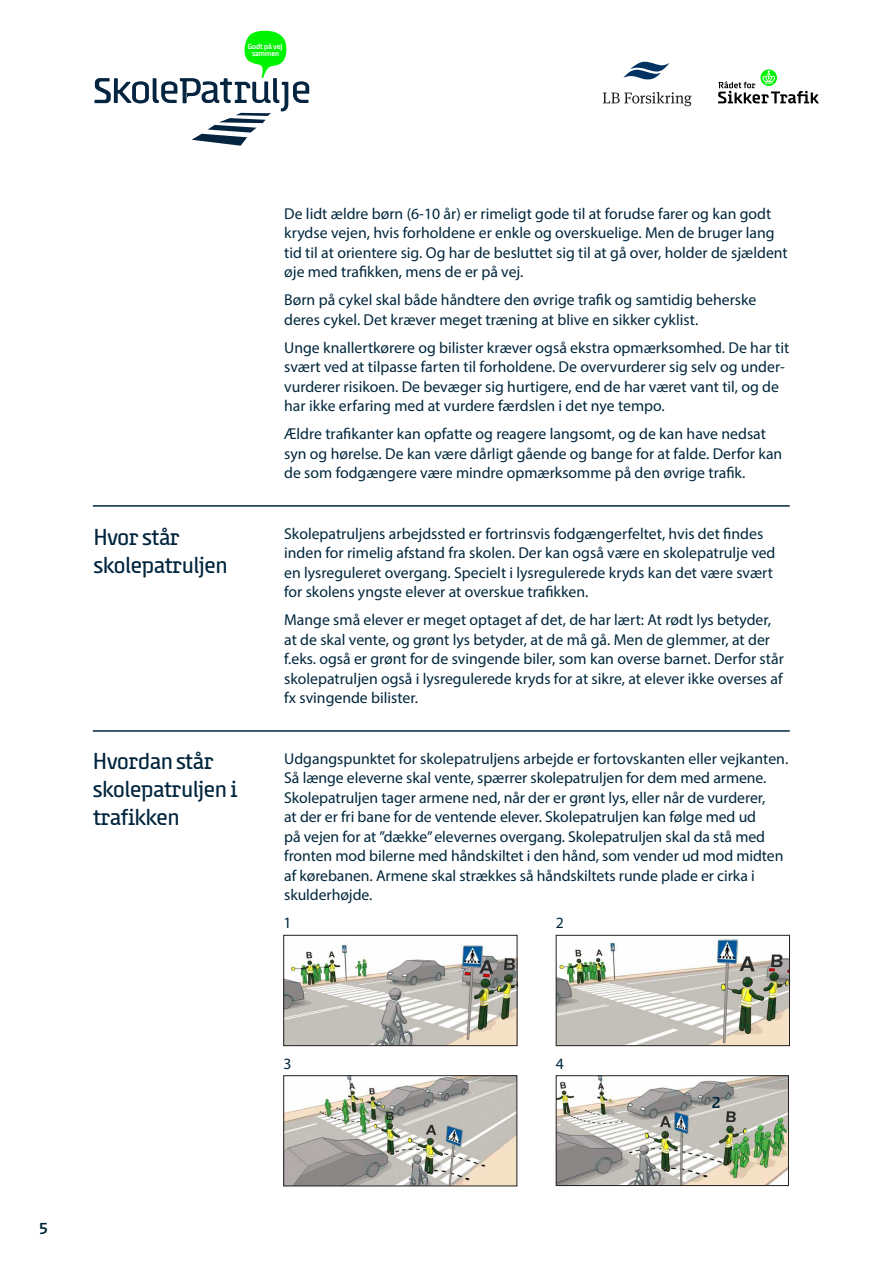
<style>
.page{position:relative;width:893px;height:1263px;background:#fff}
.page>*{position:absolute;margin:0;border:0;box-sizing:border-box;transform-origin:0 0}
.uden_streg{font:24px "Safety";color:#00253d}
.mellemrubrik{font:600 16.5px "Safety";color:#00273a}
.uden_streg-2{font:15.75px/19.5px "Myriad Pro";color:#00263c}
.t1{font:600 7.8px/7.8px "Safety";color:#fff;text-align:center}
</style>
<div class="page">
<svg style="left:718px;top:69px;width:101px;height:34px"></svg>
<svg style="left:603px;top:92px;width:89px;height:14px"></svg>
<svg style="left:623px;top:62px;width:46px;height:18px"></svg>
<svg style="left:94px;top:31px;width:215px;height:115px"></svg>
<hr style="left:93px;top:505px;width:697px;height:2px;background:#00263c">
<hr style="left:93px;top:730px;width:697px;height:2px;background:#00263c">
<img style="left:285px;top:942px;width:230px;height:102px">
<div style="left:283px;top:935px;width:234px;height:111px;border:1px solid #231f20"></div>
<img style="left:558px;top:937px;width:230px;height:107px">
<div style="left:556px;top:935px;width:234px;height:111px;border:1px solid #231f20"></div>
<img style="left:285px;top:1077px;width:230px;height:107px">
<div style="left:283px;top:1075px;width:234px;height:111px;border:1px solid #231f20"></div>
<img style="left:558px;top:1077px;width:229px;height:107px">
<div style="left:556px;top:1075px;width:233px;height:111px;border:1px solid #231f20"></div>
<p class="t1" style="left:248px;top:42px;width:36px">Godt på vej sammen</p>
<p class="uden_streg" style="left:94px;top:524px;width:87px">Hvor står</p>
<p class="uden_streg" style="left:94px;top:552px;width:135px">skolepatruljen</p>
<p class="uden_streg" style="left:93px;top:748px;width:122px">Hvordan står</p>
<p class="uden_streg" style="left:93px;top:776px;width:146px">skolepatruljen i</p>
<p class="uden_streg" style="left:93px;top:804px;width:88px">trafikken</p>
<p class="uden_streg-2" style="left:284px;top:204px;width:505px">De lidt ældre børn (6-10 år) er rimeligt gode til at forudse farer og kan godt krydse vejen, hvis forholdene er enkle og overskuelige. Men de bruger lang tid til at orientere sig. Og har de besluttet sig til at gå over, holder de sjældent øje med trafikken, mens de er på vej.</p>
<p class="uden_streg-2" style="left:284px;top:290px;width:474px">Børn på cykel skal både håndtere den øvrige trafik og samtidig beherske deres cykel. Det kræver meget træning at blive en sikker cyklist.</p>
<p class="uden_streg-2" style="left:284px;top:338px;width:506px">Unge knallertkørere og bilister kræver også ekstra opmærksomhed. De har tit svært ved at tilpasse farten til forholdene. De overvurderer sig selv og under&shy;vurderer risikoen. De bevæger sig hurtigere, end de har været vant til, og de har ikke erfaring med at vurdere færdslen i det nye tempo.</p>
<p class="uden_streg-2" style="left:284px;top:424px;width:500px">Ældre trafikanter kan opfatte og reagere langsomt, og de kan have nedsat syn og hørelse. De kan være dårligt gående og bange for at falde. Derfor kan de som fodgængere være mindre opmærksomme på den øvrige trafik.</p>
<p class="uden_streg-2" style="left:284px;top:524px;width:493px">Skolepatruljens arbejdssted er fortrinsvis fodgængerfeltet, hvis det findes inden for rimelig afstand fra skolen. Der kan også være en skolepatrulje ved en lysreguleret overgang. Specielt i lysregulerede kryds kan det være svært for skolens yngste elever at overskue trafikken.</p>
<p class="uden_streg-2" style="left:284px;top:610px;width:501px">Mange små elever er meget optaget af det, de har lært: At rødt lys betyder, at de skal vente, og grønt lys betyder, at de må gå. Men de glemmer, at der f.eks. også er grønt for de svingende biler, som kan overse barnet. Derfor står skolepatruljen også i lysregulerede kryds for at sikre, at elever ikke overses af fx svingende bilister.</p>
<p class="uden_streg-2" style="left:284px;top:749px;width:506px">Udgangspunktet for skolepatruljens arbejde er fortovskanten eller vejkanten.<br>Så længe eleverne skal vente, spærrer skolepatruljen for dem med armene.<br>Skolepatruljen tager armene ned, når der er grønt lys, eller når de vurderer,<br>at der er fri bane for de ventende elever. Skolepatruljen kan følge med ud<br>på vejen for at ”dække” elevernes overgang. Skolepatruljen skal da stå med fronten mod bilerne med håndskiltet i den hånd, som vender ud mod midten af kørebanen. Armene skal strækkes så håndskiltets runde plade er cirka i skulderhøjde.</p>
<p class="uden_streg-2" style="left:283px;top:912px;width:10px">1</p>
<p class="uden_streg-2" style="left:556px;top:912px;width:10px">2</p>
<p class="mellemrubrik" style="left:39px;top:1219px;width:10px">5</p>
<p class="uden_streg-2" style="left:283px;top:1054px;width:10px">3</p>
<p class="uden_streg-2" style="left:556px;top:1054px;width:10px">4</p>
<p class="mellemrubrik" style="left:712px;top:1094px;width:10px">2</p>
</div>
